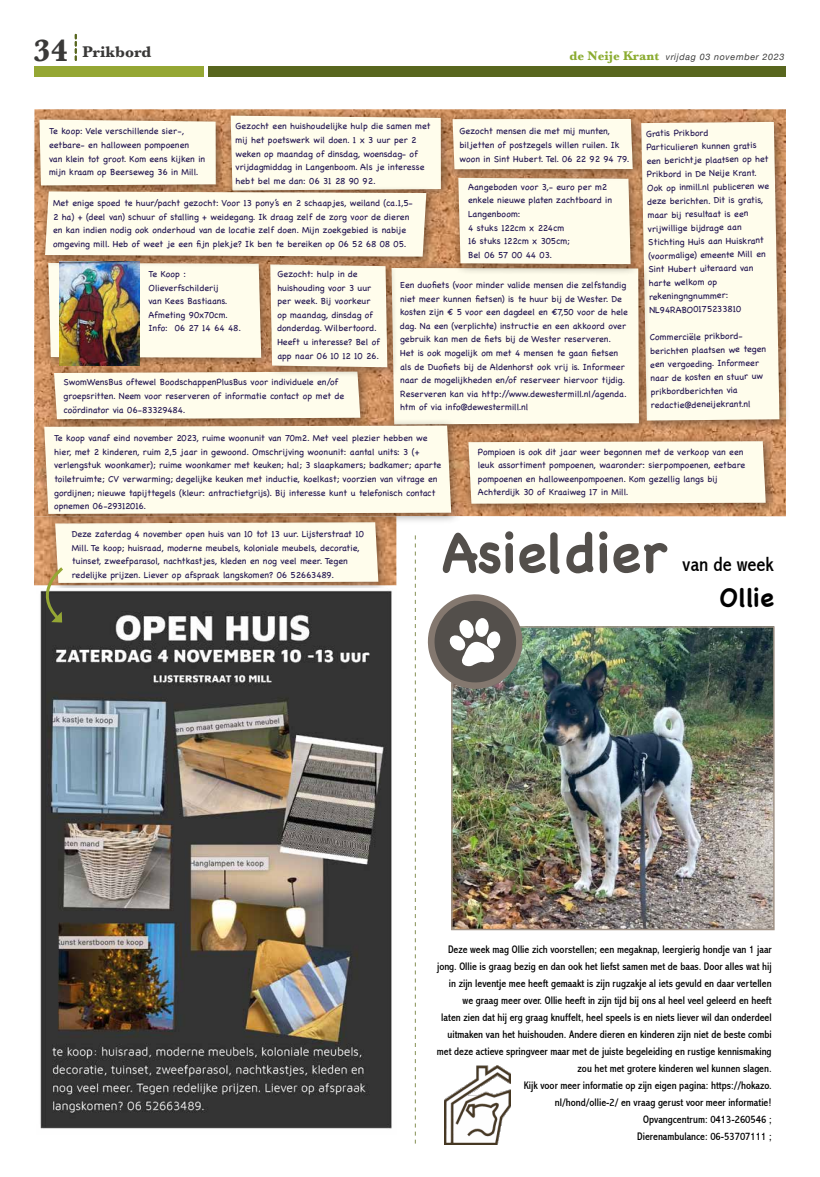
<style>
.page{position:relative;width:820px;height:1177px;background:#fff}
.page>*{position:absolute;margin:0;border:0;box-sizing:border-box;transform-origin:0 0}
.t1{font:700 53.9px "Chalkboard SE";color:#534f4b}
.t2{font:700 25.2px "Chalkboard SE";letter-spacing:-.01em;color:#000}
.t3{font:condensed 20.6px "Abadi";color:#000}
.t4{font:700 16px "Baskerville";color:#3a3938}
.t5{font:condensed 11px/17px "Abadi";color:#000;text-align:right}
.t6{font:9.1px/13.6px "Chalkboard";color:#201350}
.t7{font:9px/13.6px "Chalkboard";color:#201350}
.t8{font:italic 9px "Helvetica Neue";letter-spacing:.07em;color:#3c3c3b}
.s1{font-size:32px}
.s2{font-family:"Baskerville";font-weight:700;font-style:normal;font-size:13px;color:#8bac31}
</style>
<div class="page">
<div style="left:34px;top:66px;width:170px;height:11px;background:#95a734"></div>
<div style="left:208px;top:66px;width:577px;height:11px;background:#58661e"></div>
<div style="left:633px;top:114px;width:157px;height:318px;background:#000;opacity:.44"></div>
<svg style="left:765px;top:122px;width:14px;height:298px;background:#eee4d0"></svg>
<svg style="left:75px;top:35px;width:2px;height:25px"></svg>
<div style="left:32px;top:112px;width:195px;height:85px;background:#000;opacity:.44"></div>
<div style="left:223px;top:108px;width:229px;height:94px;background:#000;opacity:.44"></div>
<img style="left:453px;top:628px;width:319px;height:300px">
<div style="left:451px;top:626px;width:323px;height:304px;border:1px solid #a19386"></div>
<img style="left:444px;top:1065px;width:66px;height:79px">
<svg style="left:427px;top:594px;width:99px;height:98px"></svg>
<div style="left:461px;top:434px;width:315px;height:81px;background:#000;opacity:.44"></div>
<div style="left:445px;top:111px;width:198px;height:70px;background:#000;opacity:.44"></div>
<div style="left:48px;top:515px;width:341px;height:79px;background:#000;opacity:.44"></div>
<div style="left:37px;top:418px;width:425px;height:107px;background:#000;opacity:.44"></div>
<svg style="left:39px;top:116px;width:726px;height:398px;background:#f3e9d5"></svg>
<svg style="left:415px;top:535px;width:1px;height:608px"></svg>
<img style="left:40px;top:588px;width:352px;height:541px">
<img style="left:59px;top:261px;width:80px;height:104px">
<svg style="left:34px;top:522px;width:344px;height:101px;background:#bfb9ac"></svg>
<h3 class="t4" style="left:34px;top:41px;width:119px"><span class="s1">34</span> Prikbord</h3>
<p class="t8" style="left:569px;top:50px;width:216px"><span class="s2">de Neije Krant</span> vrijdag 03 november 2023</p>
<p class="t6" style="left:49px;top:124px;width:157px">Te koop: Vele verschillende sier-, eetbare- en halloween pompoenen<br>van klein tot groot. Kom eens kijken in mijn kraam op Beerseweg 36 in Mill.</p>
<p class="t6" style="left:235px;top:119px;width:196px">Gezocht een huishoudelijke hulp die samen met mij het poetswerk wil doen. 1 x 3 uur per 2 weken op maandag of dinsdag, woensdag- of vrijdagmiddag in Langenboom. Als je interesse hebt bel me dan: 06 31 28 90 92.</p>
<p class="t6" style="left:53px;top:196px;width:361px">Met enige spoed te huur/pacht gezocht: Voor 13 pony’s en 2 schaapjes, weiland (ca.1,5- 2 ha) + (deel van) schuur of stalling + weidegang. Ik draag zelf de zorg voor de dieren en kan indien nodig ook onderhoud van de locatie zelf doen. Mijn zoekgebied is nabije omgeving mill. Heb of weet je een fijn plekje? Ik ben te bereiken op 06 52 68 08 05.</p>
<p class="t6" style="left:459px;top:124px;width:172px">Gezocht mensen die met mij munten, biljetten of postzegels willen ruilen. Ik woon in Sint Hubert. Tel. 06 22 92 94 79.</p>
<p class="t6" style="left:468px;top:180px;width:145px">Aangeboden voor 3,- euro per m2 enkele nieuwe platen zachtboard in<br>Langenboom:<br>4 stuks 122cm x 224cm<br>16 stuks 122cm x 305cm;<br>Bel 06 57 00 44 03.</p>
<p class="t6" style="left:148px;top:267px;width:94px">Te Koop :<br>Olieverfschilderij<br>van Kees Bastiaans.<br>Afmeting 90x70cm.<br>Info: 06 27 14 64 48.</p>
<p class="t6" style="left:277px;top:267px;width:104px">Gezocht: hulp in de huishouding voor 3 uur per week. Bij voorkeur op maandag, dinsdag of donderdag. Wilbertoord.<br>Heeft u interesse? Bel of app naar 06 10 12 10 26.</p>
<p class="t6" style="left:64px;top:375px;width:282px">SwomWensBus oftewel BoodschappenPlusBus voor individuele en/of groepsritten. Neem voor reserveren of informatie contact op met de coördinator via 06-83329484.</p>
<p class="t6" style="left:400px;top:278px;width:229px">Een duofiets (voor minder valide mensen die zelfstandig niet meer kunnen fietsen) is te huur bij de Wester. De kosten zijn € 5 voor een dagdeel en €7,50 voor de hele dag. Na een (verplichte) instructie en een akkoord over gebruik kan men de fiets bij de Wester reserveren.<br>Het is ook mogelijk om met 4 mensen te gaan fietsen als de Duofiets bij de Aldenhorst ook vrij is. Informeer naar de mogelijkheden en/of reserveer hiervoor tijdig.<br>Reserveren kan via http://www.dewestermill.nl/agenda. htm of via info@dewestermill.nl</p>
<p class="t7" style="left:645px;top:127px;width:123px;rotate:-1deg">Gratis Prikbord<br>Particulieren kunnen gratis een berichtje plaatsen op het<br>Prikbord in De Neije Krant.<br>Ook op inmill.nl publiceren we deze berichten. Dit is gratis, maar bij resultaat is een vrijwillige bijdrage aan<br>Stichting Huis aan Huiskrant (voormalige) emeente Mill en<br>Sint Hubert uiteraard van harte welkom op rekeningngnummer:<br>NL94RABO0175233810</p>
<p class="t7" style="left:649px;top:330px;width:118px;rotate:-1deg">Commerciële prikbord&shy;berichten plaatsen we tegen een vergoeding. Informeer naar de kosten en stuur uw prikbordberichten via redactie@deneijekrant.nl</p>
<p class="t6" style="left:54px;top:431px;width:388px">Te koop vanaf eind november 2023, ruime woonunit van 70m2. Met veel plezier hebben we hier, met 2 kinderen, ruim 2,5 jaar in gewoond. Omschrijving woonunit: aantal units: 3 (+ verlengstuk woonkamer); ruime woonkamer met keuken; hal; 3 slaapkamers; badkamer; aparte toiletruimte; CV verwarming; degelijke keuken met inductie, koelkast; voorzien van vitrage en gordijnen; nieuwe tapijttegels (kleur: antractietgrijs). Bij interesse kunt u telefonisch contact opnemen 06-29312016.</p>
<p class="t6" style="left:478px;top:444px;width:268px">Pompioen is ook dit jaar weer begonnen met de verkoop van een leuk assortiment pompoenen, waaronder: sierpompoenen, eetbare pompoenen en halloweenpompoenen. Kom gezellig langs bij Achterdijk 30 of Kraaiweg 17 in Mill.</p>
<p class="t6" style="left:72px;top:527px;width:294px">Deze zaterdag 4 november open huis van 10 tot 13 uur. Lijsterstraat 10<br>Mill. Te koop; huisraad, moderne meubels, koloniale meubels, decoratie, tuinset, zweefparasol, nachtkastjes, kleden en nog veel meer. Tegen redelijke prijzen. Liever op afspraak langskomen? 06 52663489.</p>
<h1 class="t1" style="left:441px;top:521px;width:226px">Asieldier</h1>
<h3 class="t3" style="left:682px;top:552px;width:93px">van de week</h3>
<h2 class="t2" style="left:719px;top:583px;width:56px">Ollie</h2>
<p class="t5" style="left:437px;top:941px;width:336px">Deze week mag Ollie zich voorstellen; een megaknap, leergierig hondje van 1 jaar jong. Ollie is graag bezig en dan ook het liefst samen met de baas. Door alles wat hij in zijn leventje mee heeft gemaakt is zijn rugzakje al iets gevuld en daar vertellen we graag meer over. Ollie heeft in zijn tijd bij ons al heel veel geleerd en heeft<br>laten zien dat hij erg graag knuffelt, heel speels is en niets liever wil dan onderdeel uitmaken van het huishouden. Andere dieren en kinderen zijn niet de beste combi met deze actieve springveer maar met de juiste begeleiding en rustige kennismaking zou het met grotere kinderen wel kunnen slagen.<br>Kijk voor meer informatie op zijn eigen pagina: https://hokazo.<br>nl/hond/ollie-2/ en vraag gerust voor meer informatie!<br>Opvangcentrum: 0413-260546 ;<br>Dierenambulance: 06-53707111 ;</p>
</div>
